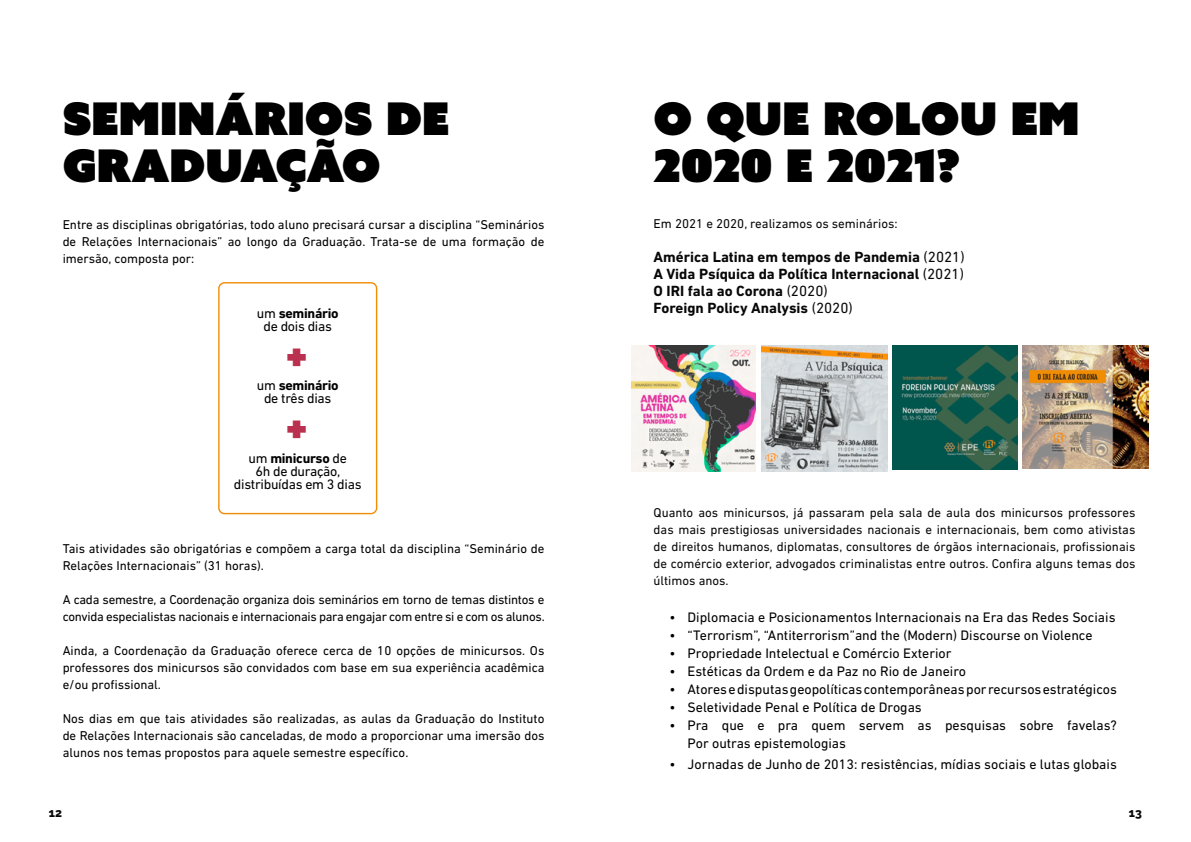
<style>
.page{position:relative;width:1191px;height:842px;background:#fff}
.page>*{position:absolute;margin:0;border:0;box-sizing:border-box;transform-origin:0 0}
.t1{font:45px/47px "Azo Sans Uber";color:#000}
.t2{font:35px "Azo Sans Uber";color:#ba314f}
.t3{font:700 15px/17px "DIN Next LT Pro";color:#080808}
.t4{font:14px/18px "DIN Next LT Pro";color:#000}
.t5{font:14px/13px "DIN Next LT Pro";letter-spacing:-.02em;color:#000;text-align:center}
.t6{font:13px/17px "DIN Next LT Pro";color:#000;text-align:justify}
.t7{font:13px/17px "DIN Next LT Pro";color:#080808;text-align:justify}
.t8{font:13px/17px "DIN Next LT Pro";letter-spacing:-.02em;color:#000}
.t9{font:800 12px "Raleway";color:#080808}
.s1{font-weight:400}
.s2{font-weight:700}
</style>
<div class="page">
<img style="left:892px;top:346px;width:125px;height:124px">
<img style="left:1022px;top:346px;width:126px;height:123px">
<img style="left:761px;top:346px;width:126px;height:125px">
<img style="left:631px;top:346px;width:124px;height:125px">
<div style="left:218px;top:282px;width:159px;height:232px;border:1px solid #f18e08;border-radius:6px"></div>
<h1 class="t1" style="left:63px;top:95px;width:388px">SEMINÁRIOS DE<br>GRADUAÇÃO</h1>
<h1 class="t1" style="left:653px;top:95px;width:427px">O QUE ROLOU EM<br>2020 E 2021?</h1>
<p class="t7" style="left:653px;top:215px;width:246px">Em 2021 e 2020, realizamos os seminários:</p>
<p class="t3" style="left:653px;top:248px;width:312px">América Latina em tempos de Pandemia <span class="s1">(2021)<br></span>A Vida Psíquica da Política Internacional <span class="s1">(2021)<br></span>O IRI fala ao Corona <span class="s1">(2020)<br></span>Foreign Policy Analysis <span class="s1">(2020)</span></p>
<p class="t6" style="left:63px;top:216px;width:483px">Entre as disciplinas obrigatórias, todo aluno precisará cursar a disciplina “Seminários de Relações Internacionais” ao longo da Graduação. Trata-se de uma formação de imersão, composta por:</p>
<p class="t5" style="left:257px;top:307px;width:83px">um <span class="s2">seminário </span>de dois dias</p>
<h2 class="t2" style="left:286px;top:334px;width:23px">+</h2>
<p class="t5" style="left:257px;top:379px;width:83px">um <span class="s2">seminário </span>de três dias</p>
<h2 class="t2" style="left:286px;top:406px;width:23px">+</h2>
<p class="t5" style="left:234px;top:451px;width:129px">um <span class="s2">minicurso</span> de<br>6h de duração, distribuídas em 3 dias</p>
<p class="t6" style="left:63px;top:539px;width:483px">Tais atividades são obrigatórias e compõem a carga total da disciplina “Seminário de<br>Relações Internacionais” (31 horas).</p>
<p class="t8" style="left:63px;top:590px;width:483px">A cada semestre, a Coordenação organiza dois seminários em torno de temas distintos e convida especialistas nacionais e internacionais para engajar com entre si e com os alunos.</p>
<p class="t6" style="left:63px;top:641px;width:483px">Ainda, a Coordenação da Graduação oferece cerca de 10 opções de minicursos. Os professores dos minicursos são convidados com base em sua experiência acadêmica e/ou profissional.</p>
<p class="t6" style="left:63px;top:709px;width:483px">Nos dias em que tais atividades são realizadas, as aulas da Graduação do Instituto de Relações Internacionais são canceladas, de modo a proporcionar uma imersão dos alunos nos temas propostos para aquele semestre específico.</p>
<p class="t9" style="left:49px;top:806px;width:15px">12</p>
<p class="t7" style="left:653px;top:504px;width:483px">Quanto aos minicursos, já passaram pela sala de aula dos minicursos professores das mais prestigiosas universidades nacionais e internacionais, bem como ativistas de direitos humanos, diplomatas, consultores de órgãos internacionais, profissionais de comércio exterior, advogados criminalistas entre outros. Confira alguns temas dos últimos anos.</p>
<p class="t4" style="left:669px;top:608px;width:447px">• Diplomacia e Posicionamentos Internacionais na Era das Redes Sociais</p>
<p class="t4" style="left:669px;top:626px;width:424px">• “Terrorism”, “Antiterrorism”and the (Modern) Discourse on Violence</p>
<p class="t4" style="left:669px;top:644px;width:283px">• Propriedade Intelectual e Comércio Exterior</p>
<p class="t4" style="left:669px;top:662px;width:298px">• Estéticas da Ordem e da Paz no Rio de Janeiro</p>
<p class="t4" style="left:669px;top:680px;width:449px">• Atores e disputas geopolíticas contemporâneas por recursos estratégicos</p>
<p class="t4" style="left:669px;top:698px;width:254px">• Seletividade Penal e Política de Drogas</p>
<p class="t4" style="left:687px;top:716px;width:431px;text-indent:-18px">• Pra que e pra quem servem as pesquisas sobre favelas?<br>Por outras epistemologias</p>
<p class="t4" style="left:669px;top:755px;width:449px">• Jornadas de Junho de 2013: resistências, mídias sociais e lutas globais</p>
<p class="t9" style="left:1128px;top:806px;width:15px">13</p>
</div>
